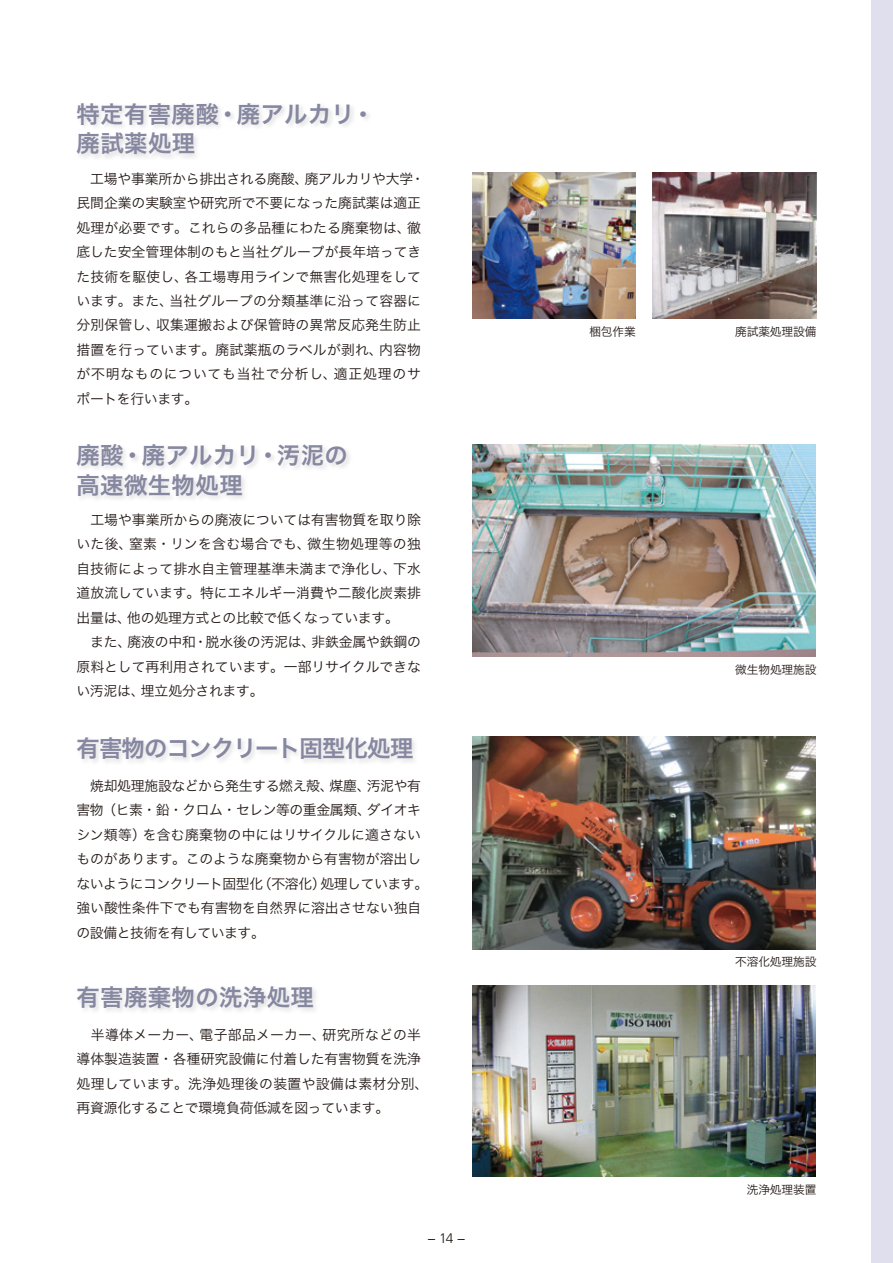
<style>
.page{position:relative;width:893px;height:1263px;background:#fff}
.page>*{position:absolute;margin:0;border:0;box-sizing:border-box;transform-origin:0 0}
.t1{font:23.4px/29.7px "Hira Kaku Pro W6 90 pv RKSJ H";letter-spacing:.015em;color:#8687a0}
.t2{font:23.4px "Hira Kaku Pro W6 90 pv RKSJ H";letter-spacing:-.04em;color:#8687a0}
.t3{font:13.8px/24.5px "Hira Kaku Pro W3 90 pv RKSJ H";color:#231916}
.t4{font:300 13.8px "Frutiger";color:#231916}
.t5{font:11.7px "Hira Kaku Pro W3 90 pv RKSJ H";letter-spacing:-.01em;color:#231916}
</style>
<div class="page">
<div style="left:872px;top:0;width:21px;height:1263px;background:#dfdfed"></div>
<img style="left:472px;top:172px;width:164px;height:147px">
<img style="left:653px;top:172px;width:163px;height:147px">
<img style="left:473px;top:444px;width:343px;height:213px">
<img style="left:473px;top:737px;width:343px;height:212px">
<img style="left:473px;top:985px;width:343px;height:192px">
<h1 class="t1" style="left:76px;top:98px;width:300px">特定有害廃酸・廃アルカリ・廃試薬処理</h1>
<p class="t3" style="left:76px;top:165px;width:350px">　工場や事業所から排出される廃酸、廃アルカリや大学・民間企業の実験室や研究所で不要になった廃試薬は適正処理が必要です。これらの多品種にわたる廃棄物は、徹底した安全管理体制のもと当社グループが長年培ってきた技術を駆使し、各工場専用ラインで無害化処理をしています。また、当社グループの分類基準に沿って容器に分別保管し、収集運搬および保管時の異常反応発生防止措置を行っています。廃試薬瓶のラベルが剥れ、内容物が不明なものについても当社で分析し、適正処理のサポートを行います。</p>
<h1 class="t1" style="left:76px;top:439px;width:273px">廃酸・廃アルカリ・汚泥の高速微生物処理</h1>
<p class="t3" style="left:76px;top:507px;width:346px">　工場や事業所からの廃液については有害物質を取り除いた後、窒素・リンを含む場合でも、微生物処理等の独自技術によって排水自主管理基準未満まで浄化し、下水道放流しています。特にエネルギー消費や二酸化炭素排出量は、他の処理方式との比較で低くなっています。<br>　また、廃液の中和･脱水後の汚泥は、非鉄金属や鉄鋼の原料として再利用されています。一部リサイクルできない汚泥は、埋立処分されます。</p>
<h1 class="t2" style="left:76px;top:727px;width:338px">有害物のコンクリート固型化処理</h1>
<p class="t3" style="left:76px;top:772px;width:353px">　焼却処理施設などから発生する燃え殻、煤塵、汚泥や有害物（ヒ素・鉛・クロム・セレン等の重金属類、ダイオキシン類等）を含む廃棄物の中にはリサイクルに適さないものがあります。このような廃棄物から有害物が溶出しないようにコンクリート固型化（不溶化）処理しています。強い酸性条件下でも有害物を自然界に溶出させない独自の設備と技術を有しています。</p>
<h1 class="t1" style="left:76px;top:981px;width:239px">有害廃棄物の洗浄処理</h1>
<p class="t3" style="left:76px;top:1021px;width:353px">　半導体メーカー、電子部品メーカー、研究所などの半導体製造装置・各種研究設備に付着した有害物質を洗浄処理しています。洗浄処理後の装置や設備は素材分別、再資源化することで環境負荷低減を図っています。</p>
<p class="t4" style="left:427px;top:1231px;width:39px">− 14 −</p>
<p class="t5" style="left:589px;top:321px;width:48px">梱包作業</p>
<p class="t5" style="left:735px;top:321px;width:83px">廃試薬処理設備</p>
<p class="t5" style="left:735px;top:659px;width:83px">微生物処理施設</p>
<p class="t5" style="left:735px;top:951px;width:83px">不溶化処理施設</p>
<p class="t5" style="left:747px;top:1179px;width:71px">洗浄処理装置</p>
</div>
